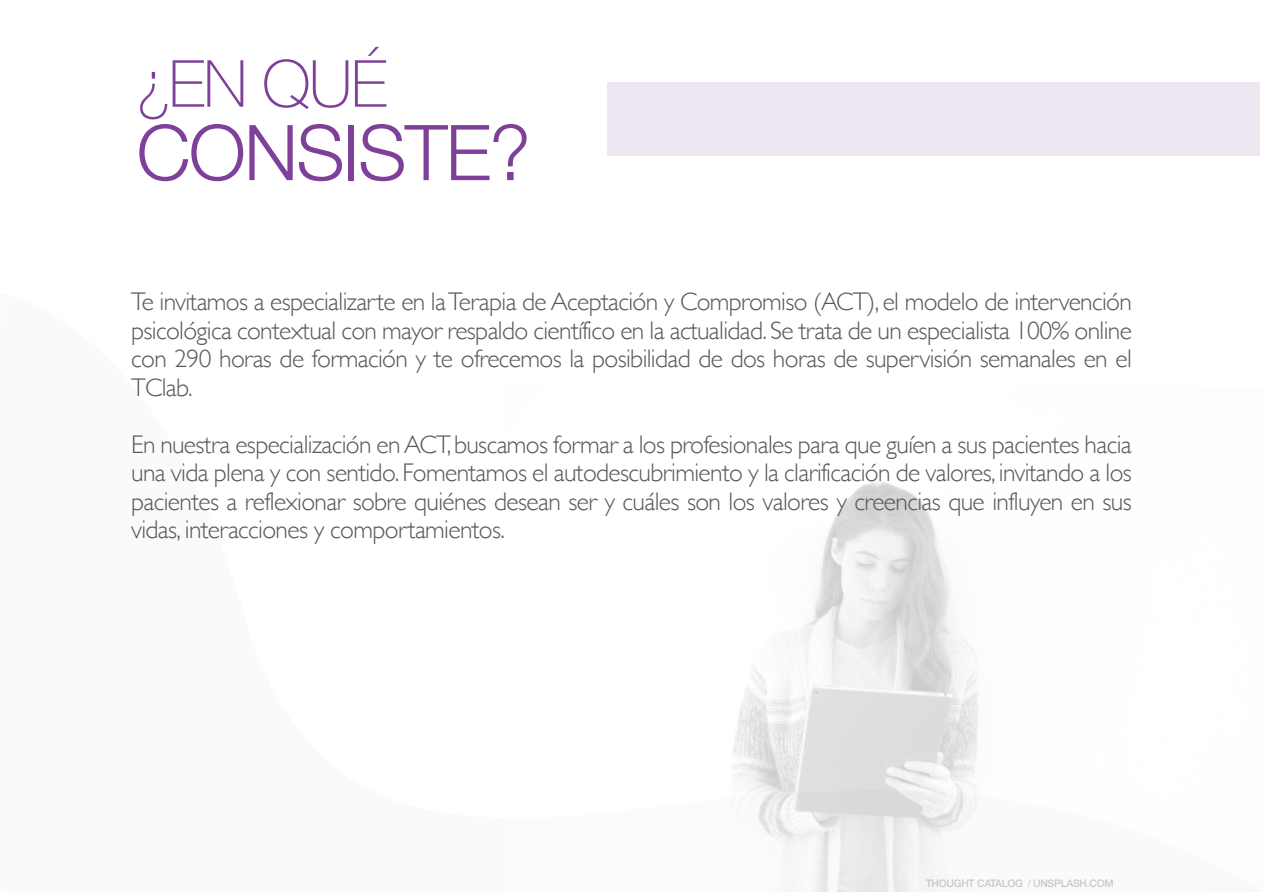
<style>
.page{position:relative;width:1263px;height:893px;background:#fff}
.page>*{position:absolute;margin:0;border:0;box-sizing:border-box;transform-origin:0 0}
.t1{font:300 77.1px "Helvetica Neue";letter-spacing:-.025em;color:#7e4098}
.t2{font:100 64.95px "Helvetica Neue";color:#7e4098}
.t3{font:300 25.5px/28.5px "Gill Sans";letter-spacing:-.025em;color:#57585a;text-align:justify}
.t4{font:500 10.35px "Helvetica Neue";letter-spacing:-.025em;color:#bbbdbf}
.s1{font-family:"Helvetica";font-weight:400}
</style>
<div class="page">
<img style="left:732px;top:481px;width:247px;height:410px">
<div style="left:607px;top:82px;width:653px;height:74px;background:#eee6f1"></div>
<h2 class="t2" style="left:136px;top:47px;width:252px">¿EN QUÉ</h2>
<h1 class="t1" style="left:136px;top:110px;width:396px">CONSISTE?</h1>
<p class="t3" style="left:131px;top:289px;width:1002px">Te invitamos a especializarte en la Terapia de Aceptación y Compromiso (ACT), el modelo de intervención psicológica contextual con mayor respaldo científico en la actualidad. Se trata de un especialista 100% online con 290 horas de formación y te ofrecemos la posibilidad de dos horas de supervisión semanales en el TClab.</p>
<p class="t3" style="left:131px;top:432px;width:1002px">En nuestra especialización en ACT, buscamos formar a los profesionales para que guíen a sus pacientes hacia una vida plena y con sentido. Fomentamos el autodescubrimiento y la clarificación de valores, invitando a los pacientes a reflexionar sobre quiénes desean ser y cuáles son los valores y creencias que influyen en sus vidas, interacciones y comportamientos.</p>
<p class="t4" style="left:926px;top:877px;width:189px">THOUGHT CATALOG <span class="s1">/</span> UNSPLASH.COM</p>
</div>
